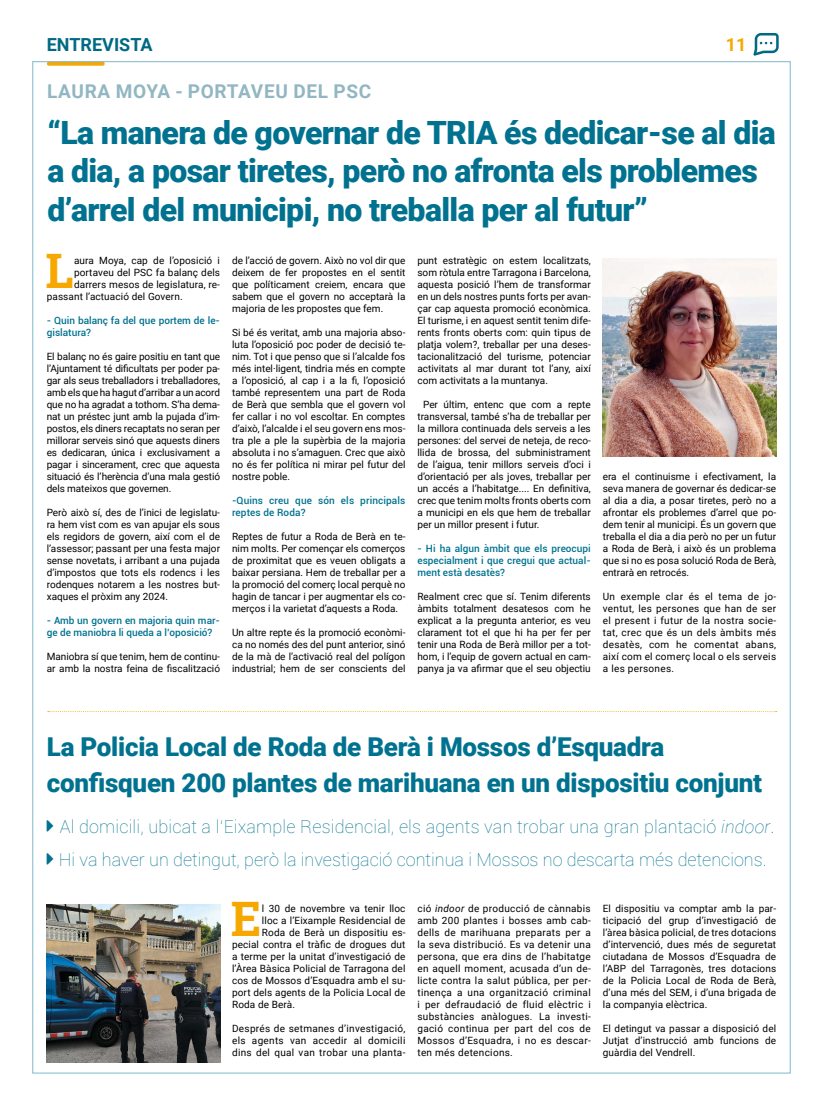
<style>
.page{position:relative;width:823px;height:1106px;background:#fff}
.page>*{position:absolute;margin:0;border:0;box-sizing:border-box;transform-origin:0 0}
._1º_parrafo_TEXTO_CORRIDO{font:700 48px "Roboto Slab";color:#f6a800}
.t1{font:900 32px/38.4px "Roboto";letter-spacing:-.02em;color:#007290}
.TITULO{font:900 26px/36px "Roboto";letter-spacing:-.01em;color:#007290}
.t2{font:700 19px "Roboto";letter-spacing:.035em;color:#92b6c2}
.SUBTITULO{font:100 18px "Roboto";color:#007290}
.t3{font:700 18px "Roboto";color:#006983}
.t4{font:700 18px "Roboto";color:#f6a800}
.TEXTO_CORRIDO{font:10px/12px "Roboto";color:#000;text-align:justify}
._1º_parrafo_TEXTO_CORRIDO-2{font:10px "Roboto";letter-spacing:.01em;color:#000}
.PREGUNTA_ENTREVISTA{font:500 10px/12px "Roboto";color:#007290}
.s1{font-style:italic}
</style>
<div class="page">
<svg style="left:49px;top:64px;width:54px;height:2px"></svg>
<svg style="left:753px;top:33px;width:25px;height:23px"></svg>
<svg style="left:48px;top:711px;width:728px;height:1px"></svg>
<img style="left:602px;top:258px;width:173px;height:198px">
<img style="left:47px;top:904px;width:173px;height:158px">
<h3 class="t3" style="left:47px;top:32px;width:107px">ENTREVISTA</h3>
<h3 class="t4" style="left:725px;top:32px;width:22px">11</h3>
<p class="t2" style="left:47px;top:78px;width:325px">LAURA MOYA - PORTAVEU DEL PSC</p>
<p class="t1" style="left:47px;top:112px;width:729px">“La manera de governar de TRIA és dedicar-se al dia a dia, a posar tiretes, però no afronta els problemes d’arrel del municipi, no treballa per al futur”</p>
<p class="_1º_parrafo_TEXTO_CORRIDO" style="left:45px;top:238px;width:30px">L</p>
<p class="_1º_parrafo_TEXTO_CORRIDO-2" style="left:74px;top:253px;width:147px">aura Moya, cap de l’oposició i</p>
<p class="_1º_parrafo_TEXTO_CORRIDO-2" style="left:74px;top:265px;width:147px">portaveu del PSC fa balanç dels</p>
<p class="_1º_parrafo_TEXTO_CORRIDO-2" style="left:74px;top:277px;width:147px">darrers mesos de legislatura, re-</p>
<p class="_1º_parrafo_TEXTO_CORRIDO-2" style="left:47px;top:289px;width:137px">passant l’actuació del Govern.</p>
<p class="PREGUNTA_ENTREVISTA" style="left:47px;top:314px;width:175px">- Quin balanç fa del que portem de le&shy;gislatura?</p>
<p class="TEXTO_CORRIDO" style="left:47px;top:350px;width:175px">El balanç no és gaire positiu en tant que l’Ajuntament té dificultats per poder pa&shy;gar als seus treballadors i treballadores, amb els que ha hagut d’arribar a un acord que no ha agradat a tothom. S’ha dema&shy;nat un préstec junt amb la pujada d’im&shy;postos, els diners recaptats no seran per millorar serveis sinó que aquests diners es dedicaran, única i exclusivament a pagar i sincerament, crec que aquesta situació és l’herència d’una mala gestió dels mateixos que governen.</p>
<p class="TEXTO_CORRIDO" style="left:47px;top:506px;width:175px">Però això sí, des de l’inici de legislatu&shy;ra hem vist com es van apujar els sous els regidors de govern, així com el de l’assessor; passant per una festa major sense novetats, i arribant a una pujada d’impostos que tots els rodencs i les rodenques notarem a les nostres but&shy;xaques el pròxim any 2024.</p>
<p class="PREGUNTA_ENTREVISTA" style="left:47px;top:614px;width:175px">- Amb un govern en majoria quin mar&shy;ge de maniobra li queda a l’oposició?</p>
<p class="TEXTO_CORRIDO" style="left:47px;top:650px;width:175px">Maniobra sí que tenim, hem de continu&shy;ar amb la nostra feina de fiscalització</p>
<p class="TEXTO_CORRIDO" style="left:232px;top:254px;width:175px">de l’acció de govern. Això no vol dir que deixem de fer propostes en el sentit que políticament creiem, encara que sabem que el govern no acceptarà la majoria de les propostes que fem.</p>
<p class="TEXTO_CORRIDO" style="left:232px;top:326px;width:175px">Si bé és veritat, amb una majoria abso&shy;luta l’oposició poc poder de decisió te&shy;nim. Tot i que penso que si l’alcalde fos més intel·ligent, tindria més en compte a l’oposició, al cap i a la fi, l’oposició també representem una part de Roda de Berà que sembla que el govern vol fer callar i no vol escoltar. En comptes d’això, l’alcalde i el seu govern ens mos&shy;tra ple a ple la supèrbia de la majoria absoluta i no s’amaguen. Crec que això no és fer política ni mirar pel futur del nostre poble.</p>
<p class="PREGUNTA_ENTREVISTA" style="left:232px;top:494px;width:175px">-Quins creu que són els principals reptes de Roda?</p>
<p class="TEXTO_CORRIDO" style="left:232px;top:530px;width:175px">Reptes de futur a Roda de Berà en te&shy;nim molts. Per començar els comerços de proximitat que es veuen obligats a baixar persiana. Hem de treballar per a la promoció del comerç local perquè no hagin de tancar i per augmentar els co&shy;merços i la varietat d’aquests a Roda.</p>
<p class="TEXTO_CORRIDO" style="left:232px;top:626px;width:175px">Un altre repte és la promoció econòmi&shy;ca no només des del punt anterior, sinó de la mà de l’activació real del polígon industrial; hem de ser conscients del</p>
<p class="TEXTO_CORRIDO" style="left:417px;top:254px;width:175px">punt estratègic on estem localitzats, som ròtula entre Tarragona i Barcelona, aquesta posició l’hem de transformar en un dels nostres punts forts per avan&shy;çar cap aquesta promoció econòmica.<br>El turisme, i en aquest sentit tenim dife&shy;rents fronts oberts com: quin tipus de platja volem?, treballar per una deses&shy;tacionalització del turisme, potenciar activitats al mar durant tot l’any, així com activitats a la muntanya.</p>
<p class="TEXTO_CORRIDO" style="left:417px;top:398px;width:175px;text-indent:6px">Per últim, entenc que com a repte transversal, també s’ha de treballar per la millora continuada dels serveis a les persones: del servei de neteja, de reco&shy;llida de brossa, del subministrament de l’aigua, tenir millors serveis d’oci i d’orientació per als joves, treballar per un accés a l’habitatge.... En definitiva, crec que tenim molts fronts oberts com a municipi en els que hem de treballar per un millor present i futur.</p>
<p class="PREGUNTA_ENTREVISTA" style="left:417px;top:542px;width:175px;text-align:justify">- Hi ha algun àmbit que els preocupi especialment i que cregui que actual&shy;ment està desatès?</p>
<p class="TEXTO_CORRIDO" style="left:417px;top:590px;width:175px">Realment crec que sí. Tenim diferents àmbits totalment desatesos com he explicat a la pregunta anterior, es veu clarament tot el que hi ha per fer per tenir una Roda de Berà millor per a tot&shy;hom, i l’equip de govern actual en cam&shy;panya ja va afirmar que el seu objectiu</p>
<p class="TEXTO_CORRIDO" style="left:602px;top:470px;width:175px">era el continuisme i efectivament, la seva manera de governar és dedicar-se al dia a dia, a posar tiretes, però no a afrontar els problemes d’arrel que po&shy;dem tenir al municipi. És un govern que treballa el dia a dia però no per un futur a Roda de Berà, i això és un problema que si no es posa solució Roda de Berà, entrarà en retrocés.</p>
<p class="TEXTO_CORRIDO" style="left:602px;top:590px;width:175px">Un exemple clar és el tema de jo&shy;ventut, les persones que han de ser el present i futur de la nostra socie&shy;tat, crec que és un dels àmbits més desatès, com he comentat abans, així com el comerç local o els serveis a les persones.</p>
<p class="TITULO" style="left:47px;top:728px;width:716px">La Policia Local de Roda de Berà i Mossos d’Esquadra confisquen 200 plantes de marihuana en un dispositiu conjunt</p>
<p class="SUBTITULO" style="left:60px;top:814px;width:715px">Al domicili, ubicat a l’Eixample Residencial, els agents van trobar una gran plantació <span class="s1">indoor</span>.</p>
<p class="SUBTITULO" style="left:59px;top:847px;width:708px">Hi va haver un detingut, però la investigació continua i Mossos no descarta més detencions.</p>
<p class="_1º_parrafo_TEXTO_CORRIDO" style="left:231px;top:886px;width:32px">E</p>
<p class="_1º_parrafo_TEXTO_CORRIDO-2" style="left:262px;top:901px;width:145px">l 30 de novembre va tenir lloc</p>
<p class="_1º_parrafo_TEXTO_CORRIDO-2" style="left:262px;top:913px;width:145px">lloc a l’Eixample Residencial de</p>
<p class="_1º_parrafo_TEXTO_CORRIDO-2" style="left:262px;top:925px;width:145px">Roda de Berà un dispositiu es-</p>
<p class="_1º_parrafo_TEXTO_CORRIDO-2" style="left:232px;top:937px;width:175px">pecial contra el tràfic de drogues dut</p>
<p class="_1º_parrafo_TEXTO_CORRIDO-2" style="left:232px;top:949px;width:175px">a terme per la unitat d’investigació de</p>
<p class="_1º_parrafo_TEXTO_CORRIDO-2" style="left:232px;top:961px;width:175px">l’Àrea Bàsica Policial de Tarragona del</p>
<p class="_1º_parrafo_TEXTO_CORRIDO-2" style="left:232px;top:973px;width:175px">cos de Mossos d’Esquadra amb el su-</p>
<p class="_1º_parrafo_TEXTO_CORRIDO-2" style="left:232px;top:985px;width:175px">port dels agents de la Policia Local de</p>
<p class="_1º_parrafo_TEXTO_CORRIDO-2" style="left:232px;top:997px;width:64px">Roda de Berà.</p>
<p class="TEXTO_CORRIDO" style="left:232px;top:1022px;width:175px">Després de setmanes d’investigació, els agents van accedir al domicili dins del qual van trobar una planta-</p>
<p class="TEXTO_CORRIDO" style="left:417px;top:902px;width:175px">ció <span class="s1">indoor</span> de producció de cànnabis amb 200 plantes i bosses amb cab&shy;dells de marihuana preparats per a la seva distribució. Es va detenir una persona, que era dins de l’habitatge en aquell moment, acusada d’un de&shy;licte contra la salut pública, per per&shy;tinença a una organització criminal i per defraudació de fluid elèctric i substàncies anàlogues. La investi&shy;gació continua per part del cos de Mossos d’Esquadra, i no es descar&shy;ten més detencions.</p>
<p class="TEXTO_CORRIDO" style="left:602px;top:902px;width:175px">El dispositiu va comptar amb la par&shy;ticipació del grup d’investigació de l’àrea bàsica policial, de tres dotacions d’intervenció, dues més de seguretat ciutadana de Mossos d’Esquadra de l’ABP del Tarragonès, tres dotacions de la Policia Local de Roda de Berà, d’una més del SEM, i d’una brigada de la companyia elèctrica.</p>
<p class="TEXTO_CORRIDO" style="left:602px;top:1022px;width:175px">El detingut va passar a disposició del Jutjat d’instrucció amb funcions de guàrdia del Vendrell.</p>
</div>
